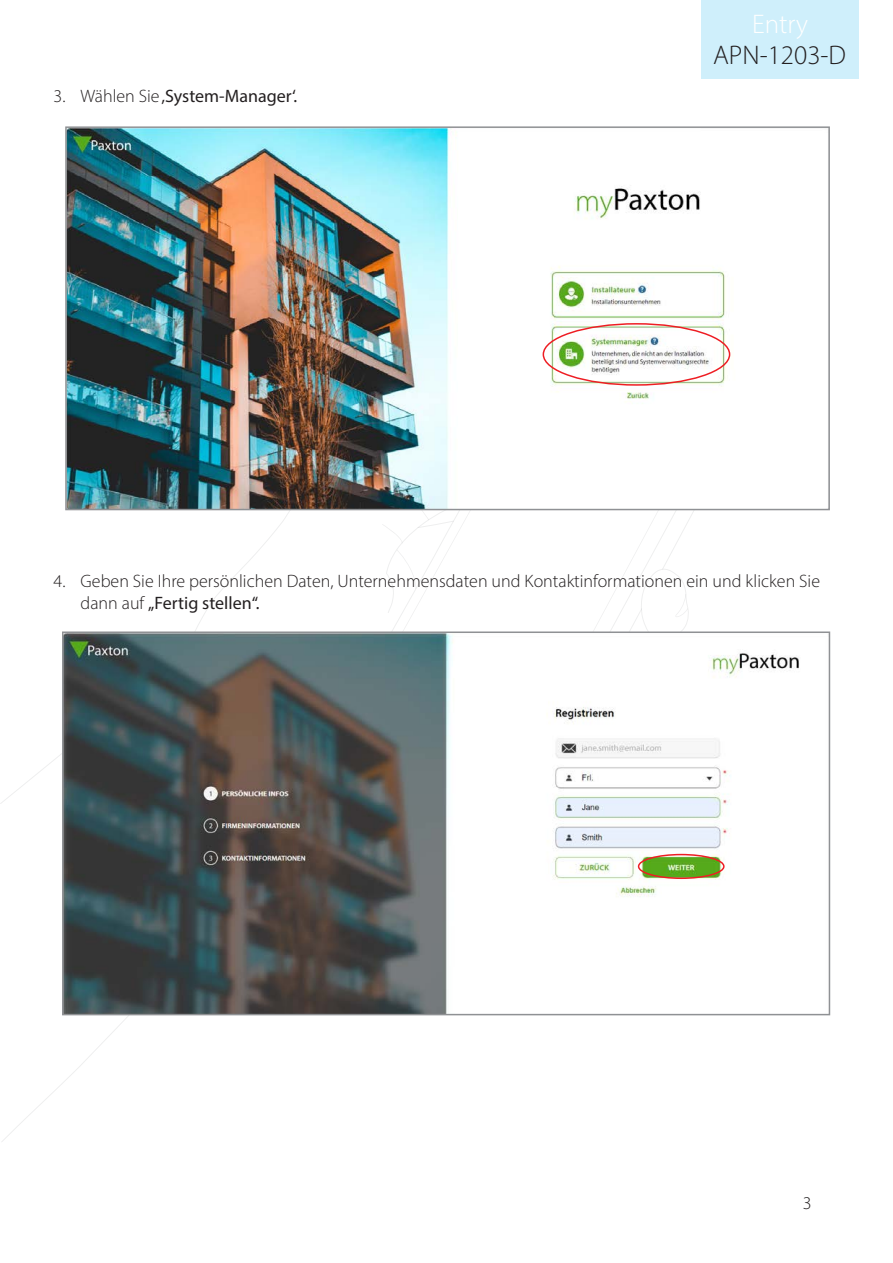
<style>
.page{position:relative;width:893px;height:1263px;background:#fff}
.page>*{position:absolute;margin:0;border:0;box-sizing:border-box;transform-origin:0 0}
.t1{font:300 27px "Myriad Pro";color:#231f20}
.t2{font:300 27px "Myriad Pro";color:#fff}
.t3{font:300 18px/21.6px "Myriad Pro";color:#231f20}
.t4{font:18px "Myriad Pro";color:#231f20}
.s1{font-weight:300}
.s2{font-weight:400}
</style>
<div class="page">
<svg style="left:170px;top:510px;width:591px;height:121px"></svg>
<div style="left:702px;top:0;width:157px;height:79px;background:#cfeffb"></div>
<img style="left:68px;top:129px;width:663px;height:378px">
<div style="left:65px;top:126px;width:765px;height:384px;border:2px solid #8f9194"></div>
<img style="left:65px;top:634px;width:734px;height:378px">
<div style="left:62px;top:631px;width:768px;height:384px;border:2px solid #8f9194"></div>
<div style="left:543px;top:323px;width:187px;height:63px;border:2px solid #ee1d23;border-radius:50%"></div>
<div style="left:638px;top:854px;width:87px;height:25px;border:2px solid #ee1d23;border-radius:50%"></div>
<h1 class="t2" style="left:752px;top:8px;width:58px">Entry</h1>
<p class="t4" style="left:54px;top:85px;width:245px"><span class="s1">3. Wählen Sie</span> ‚System-Manager‘.</p>
<h1 class="t1" style="left:713px;top:39px;width:134px">APN-1203-D</h1>
<p class="t3" style="left:81px;top:570px;width:741px;text-indent:-27px">4. Geben Sie Ihre persönlichen Daten, Unternehmensdaten und Kontaktinformationen ein und klicken Sie dann auf <span class="s2">„Fertig stellen“.</span></p>
<p class="t3" style="left:803px;top:1192px;width:10px">3</p>
</div>
